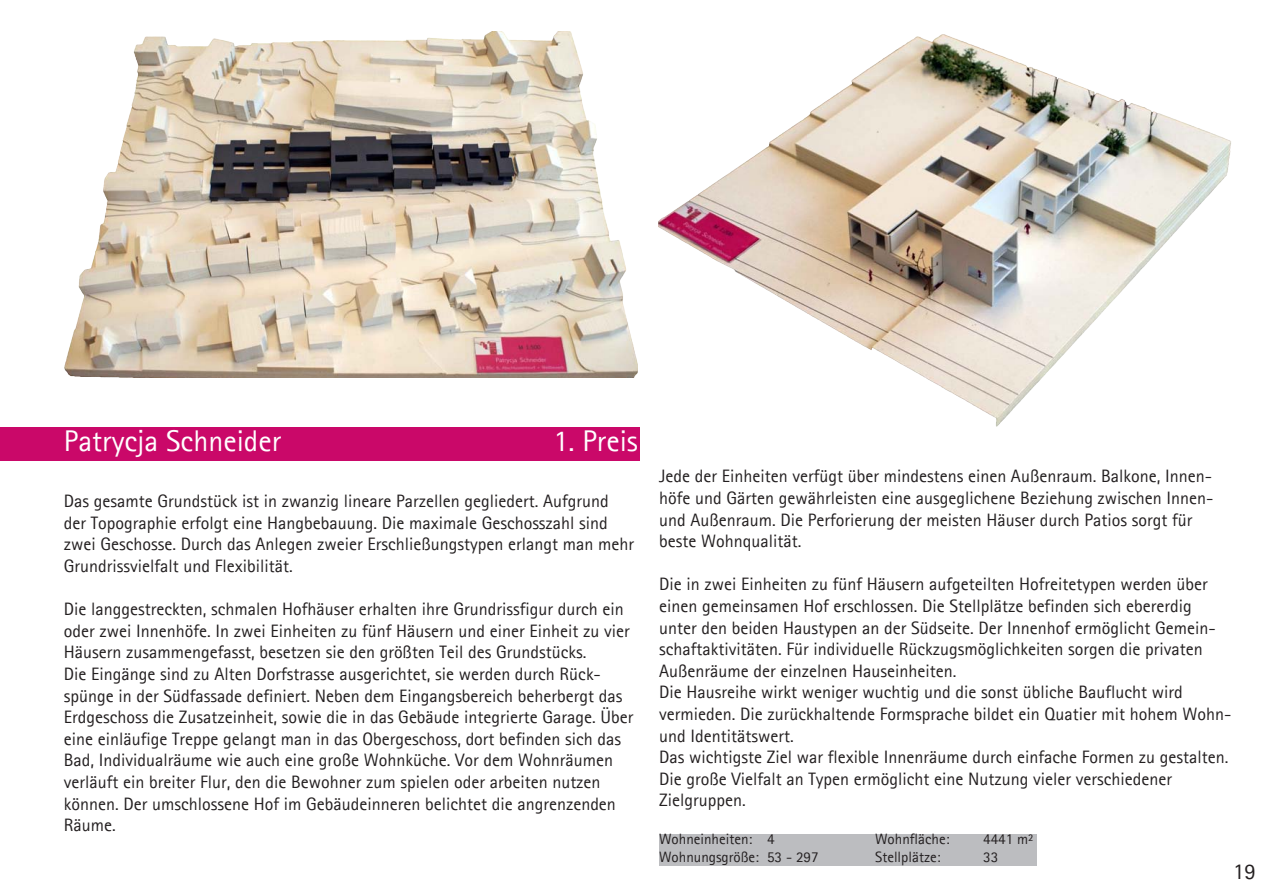
<style>
.page{position:relative;width:1263px;height:893px;background:#fff}
.page>*{position:absolute;margin:0;border:0;box-sizing:border-box;transform-origin:0 0}
.t1{font:30px "Agfa Rotis Sans Serif";color:#fff}
.t2{font:22.5px "Agfa Rotis Sans Serif";color:#231f20}
.t3{font:18px/21.6px "Agfa Rotis Sans Serif";color:#231f20}
.t4{font:15px "Agfa Rotis Sans Serif";color:#231f20}
</style>
<div class="page">
<div style="left:0;top:427px;width:639px;height:33px;background:#ca0869"></div>
<img style="left:659px;top:34px;width:572px;height:393px">
<img style="left:64px;top:32px;width:574px;height:346px">
<div style="left:659px;top:834px;width:378px;height:31px;background:#bcbdc0"></div>
<p class="t1" style="left:64px;top:423px;width:219px">Patrycja Schneider</p>
<p class="t1" style="left:554px;top:423px;width:86px">1. Preis</p>
<p class="t3" style="left:64px;top:490px;width:572px">Das gesamte Grundstück ist in zwanzig lineare Parzellen gegliedert. Aufgrund der Topographie erfolgt eine Hangbebauung. Die maximale Geschosszahl sind zwei Geschosse. Durch das Anlegen zweier Erschließungstypen erlangt man mehr Grundrissvielfalt und Flexibilität.</p>
<p class="t3" style="left:64px;top:598px;width:567px">Die langgestreckten, schmalen Hofhäuser erhalten ihre Grundrissfigur durch ein oder zwei Innenhöfe. In zwei Einheiten zu fünf Häusern und einer Einheit zu vier<br>Häusern zusammengefasst, besetzen sie den größten Teil des Grundstücks.</p>
<p class="t3" style="left:64px;top:663px;width:571px">Die Eingänge sind zu Alten Dorfstrasse ausgerichtet, sie werden durch Rück&shy;spünge in der Südfassade definiert. Neben dem Eingangsbereich beherbergt das Erdgeschoss die Zusatzeinheit, sowie die in das Gebäude integrierte Garage. Über eine einläufige Treppe gelangt man in das Obergeschoss, dort befinden sich das Bad, Individualräume wie auch eine große Wohnküche. Vor dem Wohnräumen verläuft ein breiter Flur, den die Bewohner zum spielen oder arbeiten nutzen können. Der umschlossene Hof im Gebäudeinneren belichtet die angrenzenden Räume.</p>
<p class="t3" style="left:659px;top:465px;width:556px">Jede der Einheiten verfügt über mindestens einen Außenraum. Balkone, Innen&shy;höfe und Gärten gewährleisten eine ausgeglichene Beziehung zwischen Innen&shy;und Außenraum. Die Perforierung der meisten Häuser durch Patios sorgt für beste Wohnqualität.</p>
<p class="t3" style="left:659px;top:573px;width:550px">Die in zwei Einheiten zu fünf Häusern aufgeteilten Hofreitetypen werden über</p>
<p class="t3" style="left:659px;top:595px;width:558px">einen gemeinsamen Hof erschlossen. Die Stellplätze befinden sich ebererdig unter den beiden Haustypen an der Südseite. Der Innenhof ermöglicht Gemein&shy;schaftaktivitäten. Für individuelle Rückzugsmöglichkeiten sorgen die privaten Außenräume der einzelnen Hauseinheiten.</p>
<p class="t3" style="left:659px;top:681px;width:574px">Die Hausreihe wirkt weniger wuchtig und die sonst übliche Bauflucht wird vermieden. Die zurückhaltende Formsprache bildet ein Quatier mit hohem Wohn&shy;und Identitätswert.</p>
<p class="t3" style="left:659px;top:746px;width:571px">Das wichtigste Ziel war flexible Innenräume durch einfache Formen zu gestalten.<br>Die große Vielfalt an Typen ermöglicht eine Nutzung vieler verschiedener</p>
<p class="t3" style="left:659px;top:789px;width:88px">Zielgruppen.</p>
<p class="t4" style="left:659px;top:830px;width:117px">Wohneinheiten: 4</p>
<p class="t4" style="left:875px;top:830px;width:76px">Wohnfläche:</p>
<p class="t4" style="left:983px;top:830px;width:52px">4441 m²</p>
<p class="t4" style="left:659px;top:848px;width:161px">Wohnungsgröße: 53 - 297</p>
<p class="t4" style="left:875px;top:848px;width:67px">Stellplätze:</p>
<p class="t4" style="left:983px;top:848px;width:16px">33</p>
<p class="t2" style="left:1233px;top:858px;width:24px">19</p>
</div>
